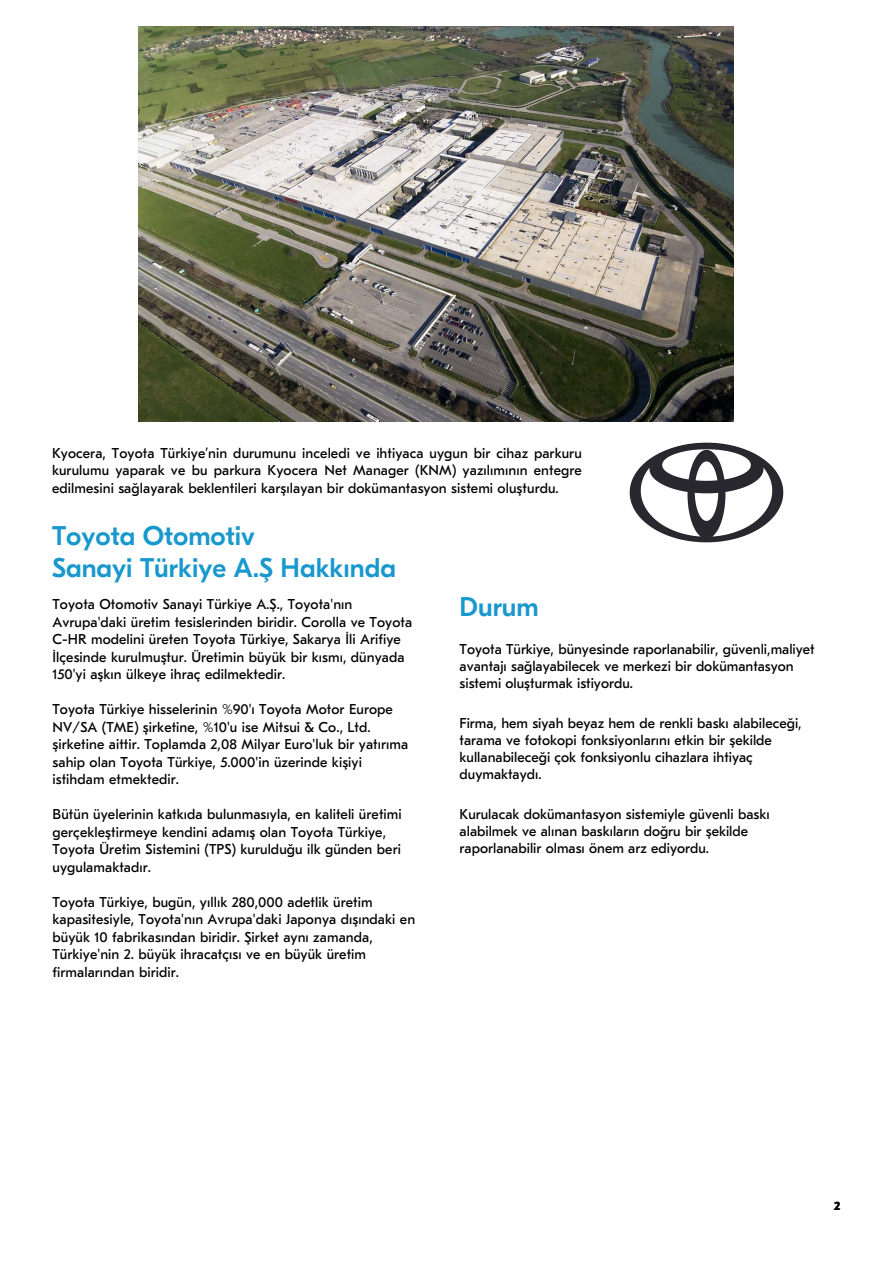
<style>
.page{position:relative;width:893px;height:1263px;background:#fff}
.page>*{position:absolute;margin:0;border:0;box-sizing:border-box;transform-origin:0 0}
.Paragraph_-_Regular{font:500 27px/32.4px "GT Eesti Pro Display";color:#1898cc}
.Paragraph_-_Regular-2{font:14.25px/17.5px "GT Eesti Pro Text";letter-spacing:.005em;color:#010102}
.Paragraph_-_Regular-3{font:14.25px/17.1px "GT Eesti Pro Text";color:#000}
.t1{font:700 12px "GT Eesti Pro Text";color:#000}
</style>
<div class="page">
<img style="left:629px;top:442px;width:154px;height:100px">
<img style="left:139px;top:27px;width:595px;height:395px">
<p class="Paragraph_-_Regular-2" style="left:52px;top:444px;width:531px;text-align:justify">Kyocera, Toyota Türkiye’nin durumunu inceledi ve ihtiyaca uygun bir cihaz parkuru kurulumu yaparak ve bu parkura Kyocera Net Manager (KNM) yazılımının entegre edilmesini sağlayarak beklentileri karşılayan bir dokümantasyon sistemi oluşturdu.</p>
<h1 class="Paragraph_-_Regular" style="left:52px;top:520px;width:346px">Toyota Otomotiv<br>Sanayi Türkiye A.Ş Hakkında</h1>
<p class="Paragraph_-_Regular-2" style="left:53px;top:596px;width:361px">Toyota Otomotiv Sanayi Türkiye A.Ş., Toyota'nın Avrupa'daki üretim tesislerinden biridir. Corolla ve Toyota C-HR modelini üreten Toyota Türkiye, Sakarya İli Arifiye İlçesinde kurulmuştur. Üretimin büyük bir kısmı, dünyada 150'yi aşkın ülkeye ihraç edilmektedir.</p>
<p class="Paragraph_-_Regular-2" style="left:53px;top:701px;width:357px">Toyota Türkiye hisselerinin %90'ı Toyota Motor Europe NV/SA (TME) şirketine, %10'u ise Mitsui &amp; Co., Ltd. şirketine aittir. Toplamda 2,08 Milyar Euro'luk bir yatırıma sahip olan Toyota Türkiye, 5.000'in üzerinde kişiyi istihdam etmektedir.</p>
<p class="Paragraph_-_Regular-2" style="left:53px;top:806px;width:351px">Bütün üyelerinin katkıda bulunmasıyla, en kaliteli üretimi gerçekleştirmeye kendini adamış olan Toyota Türkiye, Toyota Üretim Sistemini (TPS) kurulduğu ilk günden beri uygulamaktadır.</p>
<p class="Paragraph_-_Regular-2" style="left:53px;top:893px;width:364px">Toyota Türkiye, bugün, yıllık 280,000 adetlik üretim kapasitesiyle, Toyota'nın Avrupa'daki Japonya dışındaki en büyük 10 fabrikasından biridir. Şirket aynı zamanda, Türkiye'nin 2. büyük ihracatçısı ve en büyük üretim firmalarından biridir.</p>
<p class="Paragraph_-_Regular" style="left:460px;top:592px;width:81px">Durum</p>
<p class="Paragraph_-_Regular-3" style="left:460px;top:641px;width:357px">Toyota Türkiye, bünyesinde raporlanabilir, güvenli,maliyet avantajı sağlayabilecek ve merkezi bir dokümantasyon sistemi oluşturmak istiyordu.</p>
<p class="Paragraph_-_Regular-3" style="left:460px;top:715px;width:344px">Firma, hem siyah beyaz hem de renkli baskı alabileceği, tarama ve fotokopi fonksiyonlarını etkin bir şekilde kullanabileceği çok fonksiyonlu cihazlara ihtiyaç duymaktaydı.</p>
<p class="Paragraph_-_Regular-3" style="left:460px;top:806px;width:311px">Kurulacak dokümantasyon sistemiyle güvenli baskı alabilmek ve alınan baskıların doğru bir şekilde raporlanabilir olması önem arz ediyordu.</p>
<p class="t1" style="left:834px;top:1200px;width:8px">2</p>
</div>
